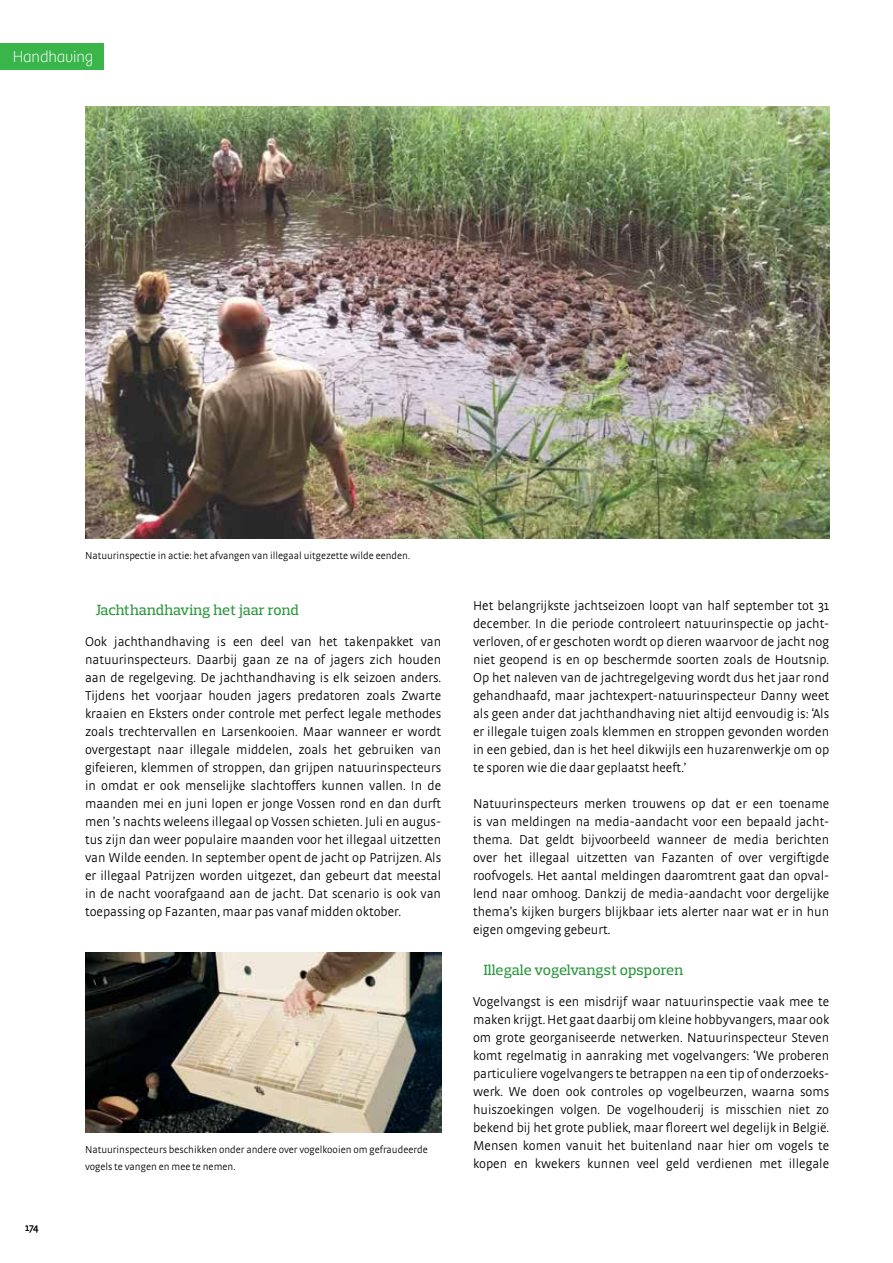
<style>
.page{position:relative;width:893px;height:1263px;background:#fff}
.page>*{position:absolute;margin:0;border:0;box-sizing:border-box;transform-origin:0 0}
.t1{font:100 16.5px "Bree";letter-spacing:-.01em;color:#fff}
.t2{font:500 15px "Prelo Slab";color:#2c973e}
.t3{font:300 13.5px/18px "Strada OT";color:#000;text-align:justify}
.t4{font:300 10.5px/16.5px "Strada OT";color:#000}
</style>
<div class="page">
<div style="left:0;top:43px;width:104px;height:26px;background:#39b54a"></div>
<img style="left:85px;top:106px;width:744px;height:432px">
<img style="left:85px;top:952px;width:356px;height:180px">
<p class="t1" style="left:13px;top:47px;width:82px">Handhaving</p>
<p class="t4" style="left:25px;top:1219px;width:15px">174</p>
<p class="t4" style="left:85px;top:548px;width:327px">Natuurinspectie in actie: het afvangen van illegaal uitgezette wilde eenden.</p>
<p class="t2" style="left:96px;top:601px;width:205px">Jachthandhaving het jaar rond</p>
<p class="t3" style="left:85px;top:633px;width:358px">Ook jachthandhaving is een deel van het takenpakket van natuurinspecteurs. Daarbij gaan ze na of jagers zich houden aan de regelgeving. De jachthandhaving is elk seizoen anders.<br>Tijdens het voorjaar houden jagers predatoren zoals Zwarte kraaien en Eksters onder controle met perfect legale methodes zoals trechtervallen en Larsenkooien. Maar wanneer er wordt overgestapt naar illegale middelen, zoals het gebruiken van gifeieren, klemmen of stroppen, dan grijpen natuurinspecteurs in omdat er ook menselijke slachtoffers kunnen vallen. In de maanden mei en juni lopen er jonge Vossen rond en dan durft men ’s nachts weleens illegaal op Vossen schieten. Juli en augus&shy;tus zijn dan weer populaire maanden voor het illegaal uitzetten van Wilde eenden. In september opent de jacht op Patrijzen. Als er illegaal Patrijzen worden uitgezet, dan gebeurt dat meestal in de nacht voorafgaand aan de jacht. Dat scenario is ook van toepassing op Fazanten, maar pas vanaf midden oktober.</p>
<p class="t4" style="left:85px;top:1142px;width:344px">Natuurinspecteurs beschikken onder andere over vogelkooien om gefraudeerde vogels te vangen en mee te nemen.</p>
<p class="t3" style="left:473px;top:597px;width:358px">Het belangrijkste jachtseizoen loopt van half september tot 31 december. In die periode controleert natuurinspectie op jacht&shy;verloven, of er geschoten wordt op dieren waarvoor de jacht nog niet geopend is en op beschermde soorten zoals de Houtsnip.<br>Op het naleven van de jachtregelgeving wordt dus het jaar rond gehandhaafd, maar jachtexpert-natuurinspecteur Danny weet als geen ander dat jachthandhaving niet altijd eenvoudig is: ‘Als er illegale tuigen zoals klemmen en stroppen gevonden worden in een gebied, dan is het heel dikwijls een huzarenwerkje om op te sporen wie die daar geplaatst heeft.’</p>
<p class="t3" style="left:473px;top:795px;width:358px">Natuurinspecteurs merken trouwens op dat er een toename is van meldingen na media-aandacht voor een bepaald jacht&shy;thema. Dat geldt bijvoorbeeld wanneer de media berichten over het illegaal uitzetten van Fazanten of over vergiftigde roofvogels. Het aantal meldingen daaromtrent gaat dan opval&shy;lend naar omhoog. Dankzij de media-aandacht voor dergelijke thema’s kijken burgers blijkbaar iets alerter naar wat er in hun eigen omgeving gebeurt.</p>
<p class="t2" style="left:484px;top:961px;width:201px">Illegale vogelvangst opsporen</p>
<p class="t3" style="left:473px;top:993px;width:358px">Vogelvangst is een misdrijf waar natuurinspectie vaak mee te maken krijgt. Het gaat daarbij om kleine hobbyvangers, maar ook om grote georganiseerde netwerken. Natuurinspecteur Steven komt regelmatig in aanraking met vogelvangers: ‘We proberen particuliere vogelvangers te betrappen na een tip of onderzoeks&shy;werk. We doen ook controles op vogelbeurzen, waarna soms huiszoekingen volgen. De vogelhouderij is misschien niet zo bekend bij het grote publiek, maar floreert wel degelijk in België.<br>Mensen komen vanuit het buitenland naar hier om vogels te kopen en kwekers kunnen veel geld verdienen met illegale</p>
</div>
